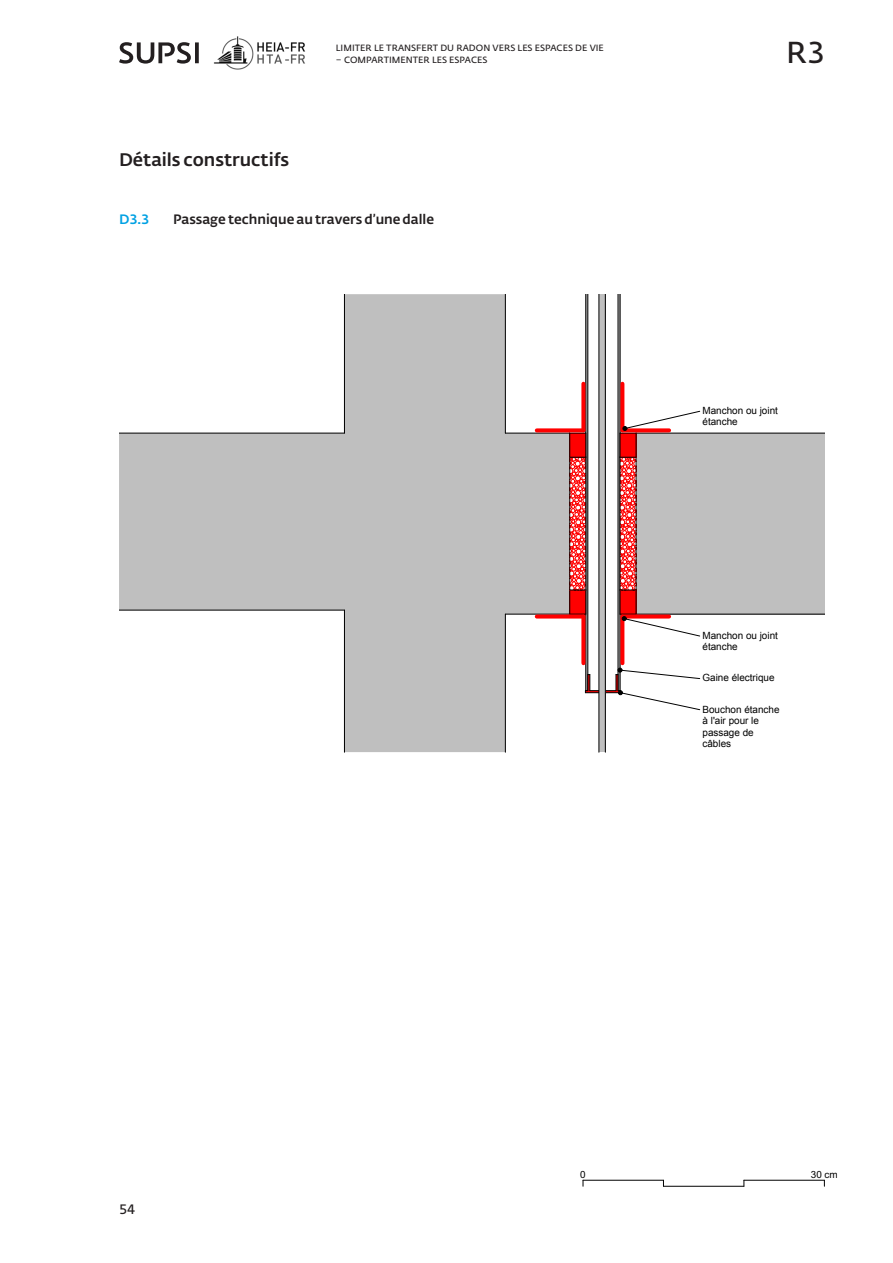
<style>
.page{position:relative;width:893px;height:1263px;background:#fff}
.page>*{position:absolute;margin:0;border:0;box-sizing:border-box;transform-origin:0 0}
.t1{font:600 30px "SUPSI Fedra Sans";color:#231f20}
.Stile_di_paragrafo_1{font:500 18px "SUPSI Fedra Sans";color:#231f20}
.Titolo_Testo_Medium{font:500 13.5px "SUPSI Fedra Sans";color:#231f20}
.Titolo_Testo_Medium-2{font:500 13.5px "SUPSI Fedra Sans";color:#00a1e3}
.t2{font:600 13.5px "SUPSI Fedra Sans";color:#231f20}
.t3{font:9.9px/11.4px "Arial";color:#000}
.t4{font:600 9px "SUPSI Fedra Sans";color:#231f20}
</style>
<div class="page">
<svg style="left:195px;top:42px;width:4px;height:21px"></svg>
<svg style="left:119px;top:42px;width:72px;height:22px"></svg>
<img style="left:213px;top:36px;width:92px;height:34px">
<div style="left:636px;top:433px;width:189px;height:181px;background:#bfbfbf"></div>
<hr style="left:636px;top:433px;width:189px;height:1px;background:#000">
<hr style="left:636px;top:614px;width:189px;height:1px;background:#000">
<svg style="left:119px;top:294px;width:451px;height:458px;fill:#bfbfbf"></svg>
<hr style="left:119px;top:433px;width:225px;height:1px;background:#000">
<hr style="left:344px;top:294px;width:1px;height:139px;background:#000">
<hr style="left:505px;top:294px;width:1px;height:139px;background:#000">
<hr style="left:505px;top:433px;width:65px;height:1px;background:#000">
<hr style="left:505px;top:614px;width:65px;height:1px;background:#000">
<hr style="left:505px;top:614px;width:1px;height:138px;background:#000">
<hr style="left:344px;top:610px;width:1px;height:142px;background:#000">
<hr style="left:119px;top:610px;width:225px;height:1px;background:#000">
<hr style="left:618px;top:294px;width:2px;height:397px;background:#bfbfbf">
<hr style="left:617px;top:294px;width:1px;height:397px;background:#000">
<hr style="left:619px;top:294px;width:1px;height:397px;background:#000">
<hr style="left:586px;top:294px;width:2px;height:397px;background:#bfbfbf">
<hr style="left:585px;top:294px;width:1px;height:397px;background:#000">
<hr style="left:587px;top:294px;width:1px;height:397px;background:#000">
<svg style="left:569px;top:433px;width:18px;height:182px;background:#d94040"></svg>
<svg style="left:620px;top:636px;width:4px;height:27px"></svg>
<svg style="left:537px;top:614px;width:46px;height:4px"></svg>
<svg style="left:581px;top:616px;width:4px;height:47px"></svg>
<svg style="left:620px;top:384px;width:4px;height:27px"></svg>
<svg style="left:537px;top:428px;width:46px;height:4px"></svg>
<svg style="left:581px;top:384px;width:4px;height:46px"></svg>
<div style="left:599px;top:294px;width:6px;height:458px;background:#bfbfbf"></div>
<hr style="left:598px;top:294px;width:1px;height:458px;background:#000">
<hr style="left:605px;top:294px;width:1px;height:458px;background:#000">
<svg style="left:585px;top:668px;width:115px;height:42px"></svg>
<svg style="left:619px;top:411px;width:81px;height:225px"></svg>
<hr style="left:583px;top:1180px;width:80px;height:1px;background:#000">
<hr style="left:663px;top:1186px;width:81px;height:1px;background:#000">
<hr style="left:744px;top:1180px;width:80px;height:1px;background:#000">
<p class="Stile_di_paragrafo_1" style="left:119px;top:146px;width:172px">Détails constructifs</p>
<p class="t4" style="left:336px;top:41px;width:269px">LIMITER LE TRANSFERT DU RADON VERS LES ESPACES DE VIE</p>
<p class="t4" style="left:336px;top:53px;width:153px">– COMPARTIMENTER LES ESPACES</p>
<p class="Titolo_Testo_Medium-2" style="left:119px;top:209px;width:32px">D3.3</p>
<p class="Titolo_Testo_Medium" style="left:173px;top:209px;width:262px">Passage technique au travers d’une dalle</p>
<h1 class="t1" style="left:786px;top:31px;width:40px">R3</h1>
<p class="t3" style="left:702px;top:405px;width:77px">Manchon ou joint étanche</p>
<p class="t3" style="left:702px;top:629px;width:77px">Manchon ou joint étanche</p>
<p class="t3" style="left:702px;top:672px;width:74px">Gaine électrique</p>
<p class="t3" style="left:702px;top:704px;width:79px">Bouchon étanche à l'air pour le passage de câbles</p>
<h3 class="t2" style="left:119px;top:1199px;width:18px">54</h3>
<p class="t3" style="left:580px;top:1169px;width:7px">0</p>
<p class="t3" style="left:811px;top:1169px;width:29px">30 cm</p>
</div>
